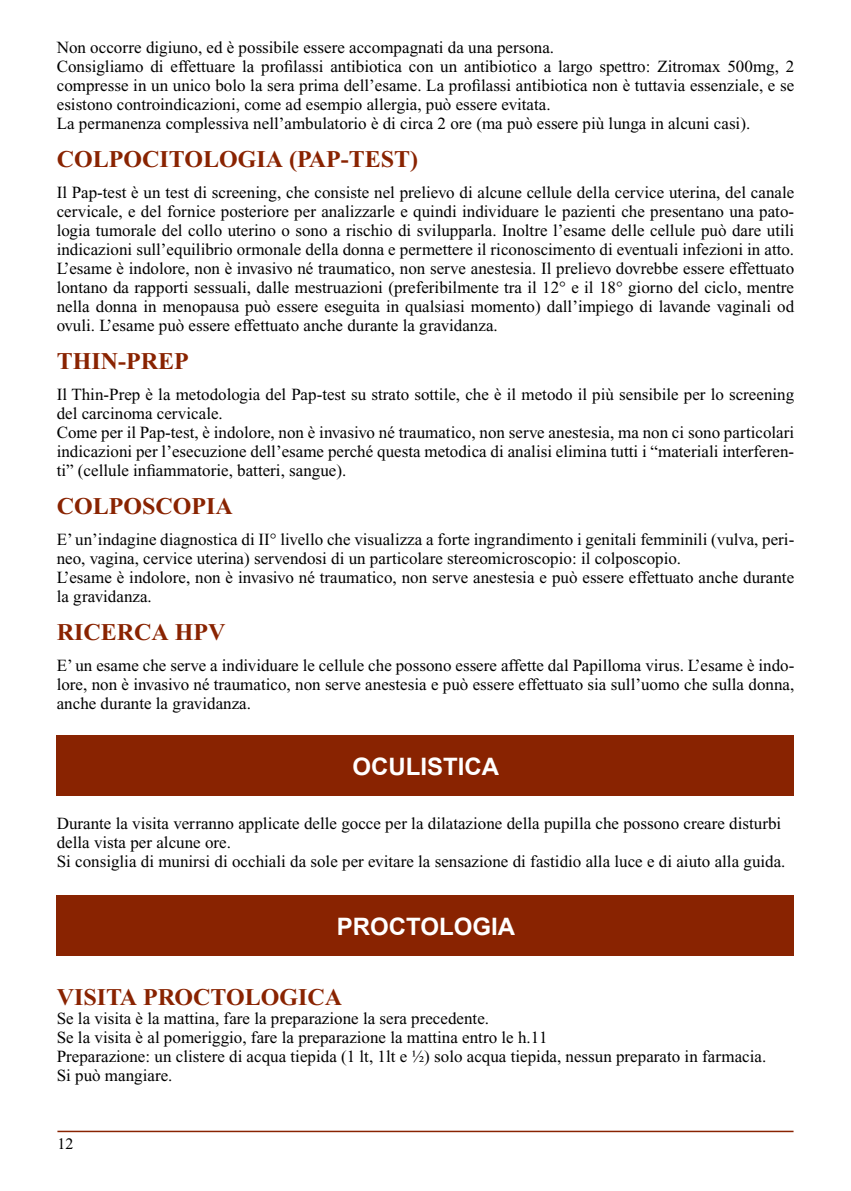
<style>
.page{position:relative;width:851px;height:1191px;background:#fff}
.page>*{position:absolute;margin:0;border:0;box-sizing:border-box;transform-origin:0 0}
.t1{font:700 24px "Times New Roman";color:#892301}
.t2{font:700 24px "Arial";color:#fff}
.t3{font:17px/19px "Times New Roman";color:#000}
.t4{font:16px "Times New Roman";color:#000}
</style>
<div class="page">
<hr style="left:57px;top:1130px;width:736px;height:2px;background:#892301">
<div style="left:57px;top:735px;width:737px;height:60px;background:#892301"></div>
<div style="left:57px;top:895px;width:737px;height:60px;background:#892301"></div>
<p class="t3" style="left:57px;top:38px;width:739px">Non occorre digiuno, ed è possibile essere accompagnati da una persona.<br>Consigliamo di effettuare la profilassi antibiotica con un antibiotico a largo spettro: Zitromax 500mg, 2 compresse in un unico bolo la sera prima dell’esame. La profilassi antibiotica non è tuttavia essenziale, e se esistono controindicazioni, come ad esempio allergia, può essere evitata.<br>La permanenza complessiva nell’ambulatorio è di circa 2 ore (ma può essere più lunga in alcuni casi).</p>
<h1 class="t1" style="left:57px;top:146px;width:363px">COLPOCITOLOGIA (PAP-TEST)</h1>
<p class="t3" style="left:57px;top:183px;width:739px;text-align:justify">Il Pap-test è un test di screening, che consiste nel prelievo di alcune cellule della cervice uterina, del canale cervicale, e del fornice posteriore per analizzarle e quindi individuare le pazienti che presentano una pato&shy;logia tumorale del collo uterino o sono a rischio di svilupparla. Inoltre l’esame delle cellule può dare utili indicazioni sull’equilibrio ormonale della donna e permettere il riconoscimento di eventuali infezioni in atto.<br>L’esame è indolore, non è invasivo né traumatico, non serve anestesia. Il prelievo dovrebbe essere effettuato lontano da rapporti sessuali, dalle mestruazioni (preferibilmente tra il 12° e il 18° giorno del ciclo, mentre nella donna in menopausa può essere eseguita in qualsiasi momento) dall’impiego di lavande vaginali od ovuli. L’esame può essere effettuato anche durante la gravidanza.</p>
<h1 class="t1" style="left:57px;top:348px;width:133px">THIN-PREP</h1>
<p class="t3" style="left:57px;top:385px;width:739px">Il Thin-Prep è la metodologia del Pap-test su strato sottile, che è il metodo il più sensibile per lo screening del carcinoma cervicale.<br>Come per il Pap-test, è indolore, non è invasivo né traumatico, non serve anestesia, ma non ci sono particolari indicazioni per l’esecuzione dell’esame perché questa metodica di analisi elimina tutti i “materiali interferen&shy;ti” (cellule infiammatorie, batteri, sangue).</p>
<h1 class="t1" style="left:57px;top:493px;width:178px">COLPOSCOPIA</h1>
<p class="t3" style="left:57px;top:530px;width:739px">E’ un’indagine diagnostica di II° livello che visualizza a forte ingrandimento i genitali femminili (vulva, peri&shy;neo, vagina, cervice uterina) servendosi di un particolare stereomicroscopio: il colposcopio.<br>L’esame è indolore, non è invasivo né traumatico, non serve anestesia e può essere effettuato anche durante la gravidanza.</p>
<h1 class="t1" style="left:57px;top:619px;width:170px">RICERCA HPV</h1>
<p class="t3" style="left:57px;top:656px;width:739px;text-align:justify">E’ un esame che serve a individuare le cellule che possono essere affette dal Papilloma virus. L’esame è indo&shy;lore, non è invasivo né traumatico, non serve anestesia e può essere effettuato sia sull’uomo che sulla donna, anche durante la gravidanza.</p>
<h1 class="t2" style="left:352px;top:750px;width:148px">OCULISTICA</h1>
<p class="t3" style="left:57px;top:813px;width:730px">Durante la visita verranno applicate delle gocce per la dilatazione della pupilla che possono creare disturbi della vista per alcune ore.<br>Si consiglia di munirsi di occhiali da sole per evitare la sensazione di fastidio alla luce e di aiuto alla guida.</p>
<h1 class="t2" style="left:337px;top:911px;width:180px">PROCTOLOGIA</h1>
<h1 class="t1" style="left:57px;top:983px;width:287px">VISITA PROCTOLOGICA</h1>
<p class="t3" style="left:57px;top:1009px;width:711px">Se la visita è la mattina, fare la preparazione la sera precedente.<br>Se la visita è al pomeriggio, fare la preparazione la mattina entro le h.11<br>Preparazione: un clistere di acqua tiepida (1 lt, 1lt e ½) solo acqua tiepida, nessun preparato in farmacia.<br>Si può mangiare.</p>
<p class="t4" style="left:57px;top:1135px;width:17px">12</p>
</div>
